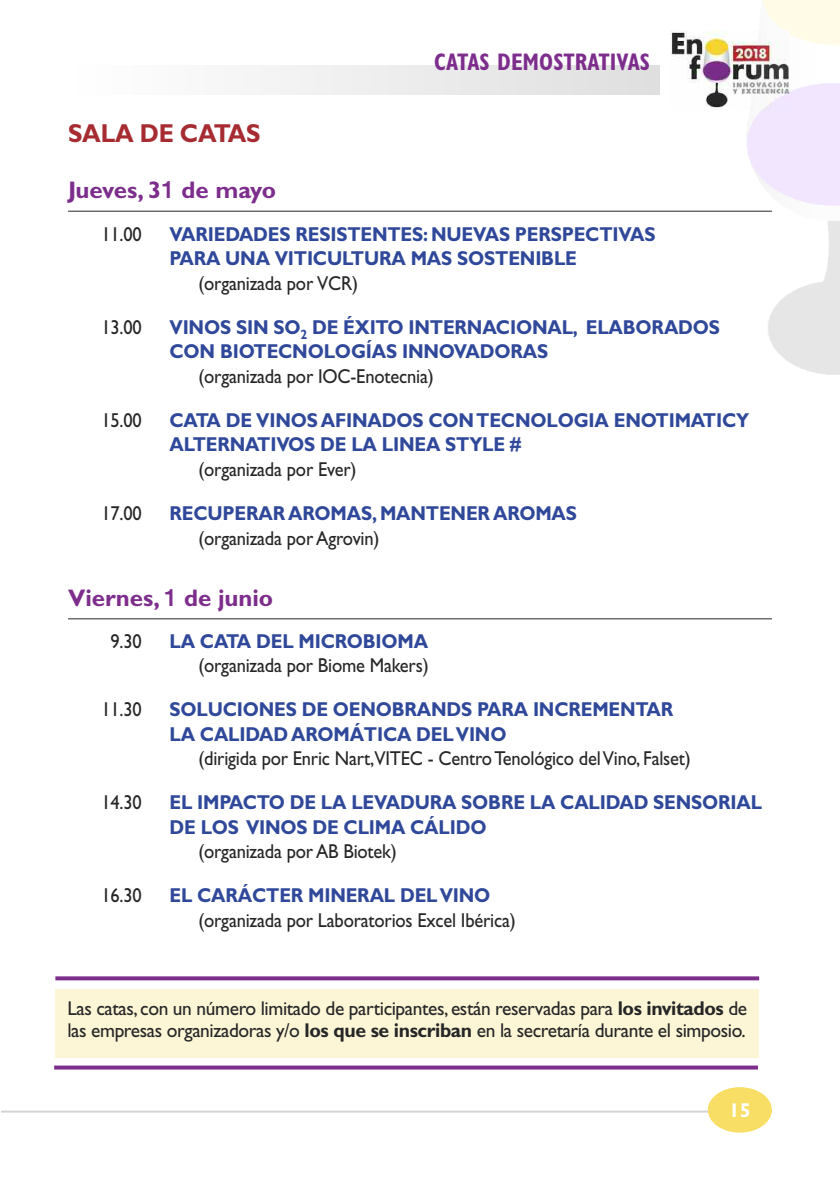
<style>
.page{position:relative;width:840px;height:1191px;background:#fff}
.page>*{position:absolute;margin:0;border:0;box-sizing:border-box;transform-origin:0 0}
.t1{font:700 26px "Gill Sans";letter-spacing:-.01em;color:#a62c32;scale:.92 1}
.t2{font:700 condensed 24px "Gill Sans";color:#7d2d8c;scale:.95 1}
.t3{font:700 24px "Gill Sans";color:#7d2d8c}
.t4{font:700 24px "Gill Sans";letter-spacing:-.02em;color:#7d2d8c}
.t5{font:700 20.2px/24.4px "Gill Sans";letter-spacing:-.01em;color:#2f489a;scale:.92 1}
.t6{font:20.2px "Gill Sans";letter-spacing:-.01em;color:#272627;scale:.92 1}
.t7{font:20px/22px "Gill Sans";letter-spacing:-.02em;color:#272627}
.t8{font:700 20px "Gill Sans";color:#fff}
.s1{font-family:"Helvetica Neue";font-weight:500}
.s2{color:#fff}
.s3{font-weight:700}
</style>
<div class="page">
<hr style="left:1px;top:1110px;width:770px;height:2px;background:#d4d4d4">
<div style="left:707px;top:1087px;width:64px;height:45px;background:#f8de65;border-radius:50%"></div>
<img style="left:670px;top:31px;width:72px;height:78px">
<img style="left:742px;top:31px;width:49px;height:78px">
<div style="left:68px;top:66px;width:591px;height:29px;background:linear-gradient(to right,#fff,#dfdfdf)"></div>
<hr style="left:68px;top:211px;width:703px;height:1px;background:#272627">
<hr style="left:68px;top:618px;width:703px;height:1px;background:#272627">
<div style="left:55px;top:989px;width:703px;height:69px;background:#fdf6d6"></div>
<svg style="left:55px;top:976px;width:703px;height:4px;background:#894096"></svg>
<svg style="left:54px;top:1065px;width:703px;height:4px;background:#8f4a9c"></svg>
<p class="t1" style="left:68px;top:124px;width:211px">SALA DE CATAS</p>
<p class="t4" style="left:68px;top:181px;width:209px">Jueves, 3<span class="s1">1</span> de mayo</p>
<p class="t2" style="left:434px;top:53px;width:229px">CATAS DEMOSTRATIVAS</p>
<p class="t6" style="left:101px;top:227px;width:45px">11.00</p>
<p class="t5" style="left:169px;top:224px;width:529px">VARIEDADES RESISTENTES: NUEVAS PERSPECTIVAS<br>PARA UNA VITICULTURA MAS SOSTENIBLE</p>
<p class="t6" style="left:198px;top:275px;width:175px">(organizada por VCR)</p>
<p class="t6" style="left:101px;top:320px;width:45px">13.00</p>
<p class="t5" style="left:169px;top:317px;width:599px">VINOS SIN SO<sub>2</sub> DE ÉXITO INTERNACIONAL, ELABORADOS<br>CON BIOTECNOLOGÍAS INNOVADORAS</p>
<p class="t6" style="left:198px;top:368px;width:257px">(organizada por IOC-Enotecnia)</p>
<p class="t6" style="left:101px;top:413px;width:45px">15.00</p>
<p class="t5" style="left:169px;top:410px;width:631px">CATA DE VINOS AFINADOS CONTECNOLOGIA ENOTIMATICY<br>ALTERNATIVOS DE LA LINEA STYLE #</p>
<p class="t6" style="left:198px;top:461px;width:173px">(organizada por Ever)</p>
<p class="t6" style="left:101px;top:506px;width:45px">17.00</p>
<p class="t5" style="left:169px;top:503px;width:444px">RECUPERAR AROMAS, MANTENER AROMAS</p>
<p class="t6" style="left:198px;top:530px;width:198px">(organizada por Agrovin)</p>
<p class="t3" style="left:68px;top:588px;width:206px">Viernes, <span class="s1">1</span> de junio</p>
<p class="t6" style="left:101px;top:633px;width:45px"><span class="s2">1</span>9.30</p>
<p class="t5" style="left:169px;top:630px;width:282px">LA CATA DEL MICROBIOMA</p>
<p class="t6" style="left:198px;top:657px;width:252px">(organizada por Biome Makers)</p>
<p class="t6" style="left:101px;top:701px;width:45px">11.30</p>
<p class="t5" style="left:169px;top:699px;width:548px">SOLUCIONES DE OENOBRANDS PARA INCREMENTAR<br>LA CALIDAD AROMÁTICA DELVINO</p>
<p class="t6" style="left:198px;top:750px;width:536px">(dirigida por Enric Nart,VITEC - CentroTenológico delVino, Falset)</p>
<p class="t6" style="left:101px;top:794px;width:45px">14.30</p>
<p class="t5" style="left:169px;top:792px;width:645px">EL IMPACTO DE LA LEVADURA SOBRE LA CALIDAD SENSORIAL<br>DE LOS VINOS DE CLIMA CÁLIDO</p>
<p class="t6" style="left:198px;top:843px;width:217px">(organizada por AB Biotek)</p>
<p class="t6" style="left:101px;top:887px;width:45px">16.30</p>
<p class="t5" style="left:169px;top:885px;width:350px">EL CARÁCTER MINERAL DELVINO</p>
<p class="t6" style="left:198px;top:912px;width:346px">(organizada por Laboratorios Excel Ibérica)</p>
<p class="t7" style="left:67px;top:999px;width:680px">Las catas, con un número limitado de participantes, están reservadas para <span class="s3">los invitados</span> de las empresas organizadoras y/o <span class="s3">los que se inscriban</span> en la secretaría durante el simposio.</p>
<p class="t8" style="left:728px;top:1102px;width:24px">15</p>
</div>
